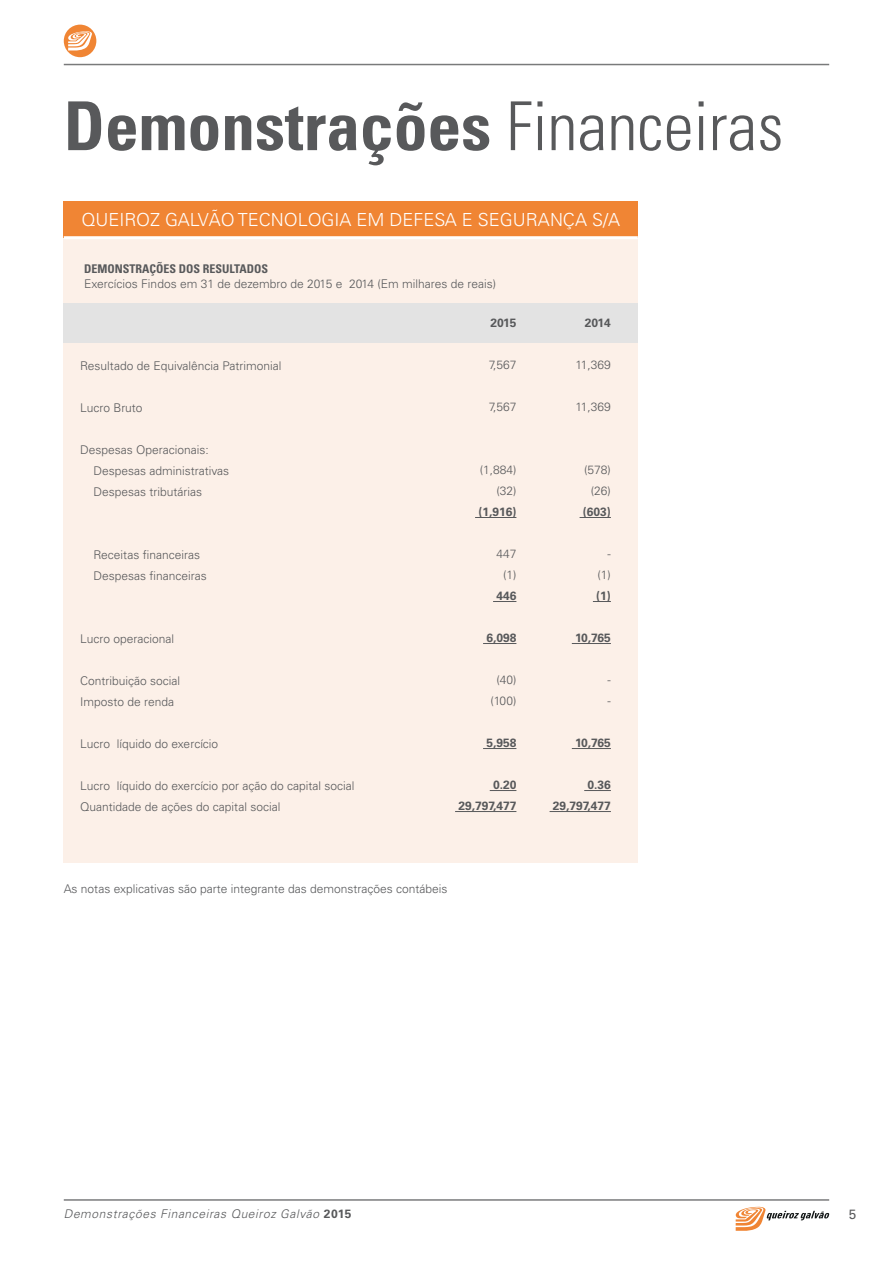
<style>
.page{position:relative;width:893px;height:1263px;background:#fff}
.page>*{position:absolute;margin:0;border:0;box-sizing:border-box;transform-origin:0 0}
.t1{font:700 condensed 67.5px "Univers";color:#58595b}
.t2{font:300 18px "Univers";color:#fff}
.t3{font:13.5px "Univers";color:#58595b}
.t4{font:300 12px/21px "Univers";color:#58595b}
.t5{font:700 12px/21px "Univers";color:#58595b;text-align:right}
.t6{font:italic 300 12px "Univers";letter-spacing:.05em;color:#58595b}
.t7{font:700 condensed 12px "Univers";color:#58595b}
.s1{font-weight:300}
.s2{font-weight:700;font-style:normal}
</style>
<div class="page">
<svg style="left:735px;top:1207px;width:94px;height:24px"></svg>
<hr style="left:64px;top:1199px;width:765px;height:2px;background:#58595b">
<hr style="left:64px;top:64px;width:765px;height:1px;background:#58595b">
<div style="left:64px;top:25px;width:32px;height:32px;background:#f08534;border-radius:50%"></div>
<svg style="left:68px;top:31px;width:24px;height:20px"></svg>
<div style="left:64px;top:238px;width:574px;height:625px;background:#fcf0e8"></div>
<div style="left:64px;top:201px;width:574px;height:37px;background:#f08534"></div>
<hr style="left:64px;top:236px;width:574px;height:3px;background:#fff">
<div style="left:64px;top:303px;width:574px;height:40px;background:#e3e3e3"></div>
<hr style="left:475px;top:517px;width:41px;height:1px;background:#58595b">
<svg style="left:493px;top:601px;width:23px;height:1px"></svg>
<hr style="left:483px;top:643px;width:33px;height:1px;background:#58595b">
<hr style="left:483px;top:748px;width:33px;height:1px;background:#58595b">
<svg style="left:490px;top:790px;width:26px;height:1px"></svg>
<hr style="left:455px;top:811px;width:61px;height:1px;background:#58595b">
<hr style="left:580px;top:517px;width:31px;height:1px;background:#58595b">
<svg style="left:593px;top:601px;width:18px;height:1px"></svg>
<hr style="left:572px;top:643px;width:39px;height:1px;background:#58595b">
<hr style="left:572px;top:748px;width:39px;height:1px;background:#58595b">
<svg style="left:584px;top:790px;width:27px;height:1px"></svg>
<hr style="left:550px;top:811px;width:61px;height:1px;background:#58595b">
<h1 class="t1" style="left:64px;top:85px;width:721px">DEMONSTRAÇÕES <span class="s1">Financeiras</span></h1>
<h2 class="t2" style="left:82px;top:209px;width:540px">QUEIROZ GALVÃO TECNOLOGIA EM DEFESA E SEGURANÇA S/A</h2>
<p class="t7" style="left:84px;top:262px;width:185px">DEMONSTRAÇÕES DOS RESULTADOS</p>
<p class="t4" style="left:84px;top:273px;width:414px">Exercícios Findos em 31 de dezembro de 2015 e 2014 (Em milhares de reais)</p>
<p class="t4" style="left:80px;top:355px;width:203px">Resultado de Equivalência Patrimonial</p>
<p class="t4" style="left:80px;top:397px;width:64px">Lucro Bruto</p>
<p class="t4" style="left:93px;top:439px;width:137px;text-indent:-13px">Despesas Operacionais:<br>Despesas administrativas<br>Despesas tributárias</p>
<p class="t4" style="left:93px;top:544px;width:115px">Receitas financeiras<br>Despesas financeiras</p>
<p class="t4" style="left:80px;top:628px;width:96px">Lucro operacional</p>
<p class="t4" style="left:80px;top:670px;width:102px">Contribuição social<br>Imposto de renda</p>
<p class="t4" style="left:80px;top:733px;width:140px">Lucro líquido do exercício</p>
<p class="t4" style="left:80px;top:775px;width:276px">Lucro líquido do exercício por ação do capital social<br>Quantidade de ações do capital social</p>
<p class="t5" style="left:490px;top:313px;width:28px">2015</p>
<p class="t4" style="left:489px;top:354px;width:29px">7,567</p>
<p class="t4" style="left:489px;top:396px;width:29px">7,567</p>
<p class="t4" style="left:480px;top:459px;width:38px;text-align:right">(1,884) (32)</p>
<p class="t5" style="left:478px;top:502px;width:40px">(1,916)</p>
<p class="t4" style="left:496px;top:543px;width:22px;text-align:center">447 (1)</p>
<p class="t5" style="left:496px;top:586px;width:22px">446</p>
<p class="t5" style="left:486px;top:628px;width:32px">6,098</p>
<p class="t4" style="left:490px;top:669px;width:28px;text-align:center">(40) (100)</p>
<p class="t5" style="left:486px;top:733px;width:32px">5,958</p>
<p class="t5" style="left:458px;top:775px;width:60px">0.20<br>29,797,477</p>
<p class="t4" style="left:64px;top:878px;width:385px">As notas explicativas são parte integrante das demonstrações contábeis</p>
<p class="t5" style="left:585px;top:313px;width:28px">2014</p>
<p class="t4" style="left:576px;top:354px;width:37px">11,369</p>
<p class="t4" style="left:576px;top:396px;width:37px">11,369</p>
<p class="t4" style="left:584px;top:459px;width:28px;text-align:center">(578) (26)</p>
<p class="t5" style="left:583px;top:502px;width:30px">(603)</p>
<p class="t4" style="left:598px;top:543px;width:15px;text-align:right">- (1)</p>
<p class="t5" style="left:596px;top:586px;width:16px">(1)</p>
<p class="t5" style="left:575px;top:628px;width:37px">10,765</p>
<p class="t4" style="left:608px;top:669px;width:5px">- -</p>
<p class="t5" style="left:575px;top:733px;width:37px">10,765</p>
<p class="t5" style="left:553px;top:775px;width:60px">0.36<br>29,797,477</p>
<p class="t6" style="left:64px;top:1207px;width:289px">Demonstrações Financeiras Queiroz Galvão <span class="s2">2015</span></p>
<p class="t3" style="left:849px;top:1206px;width:9px">5</p>
</div>
